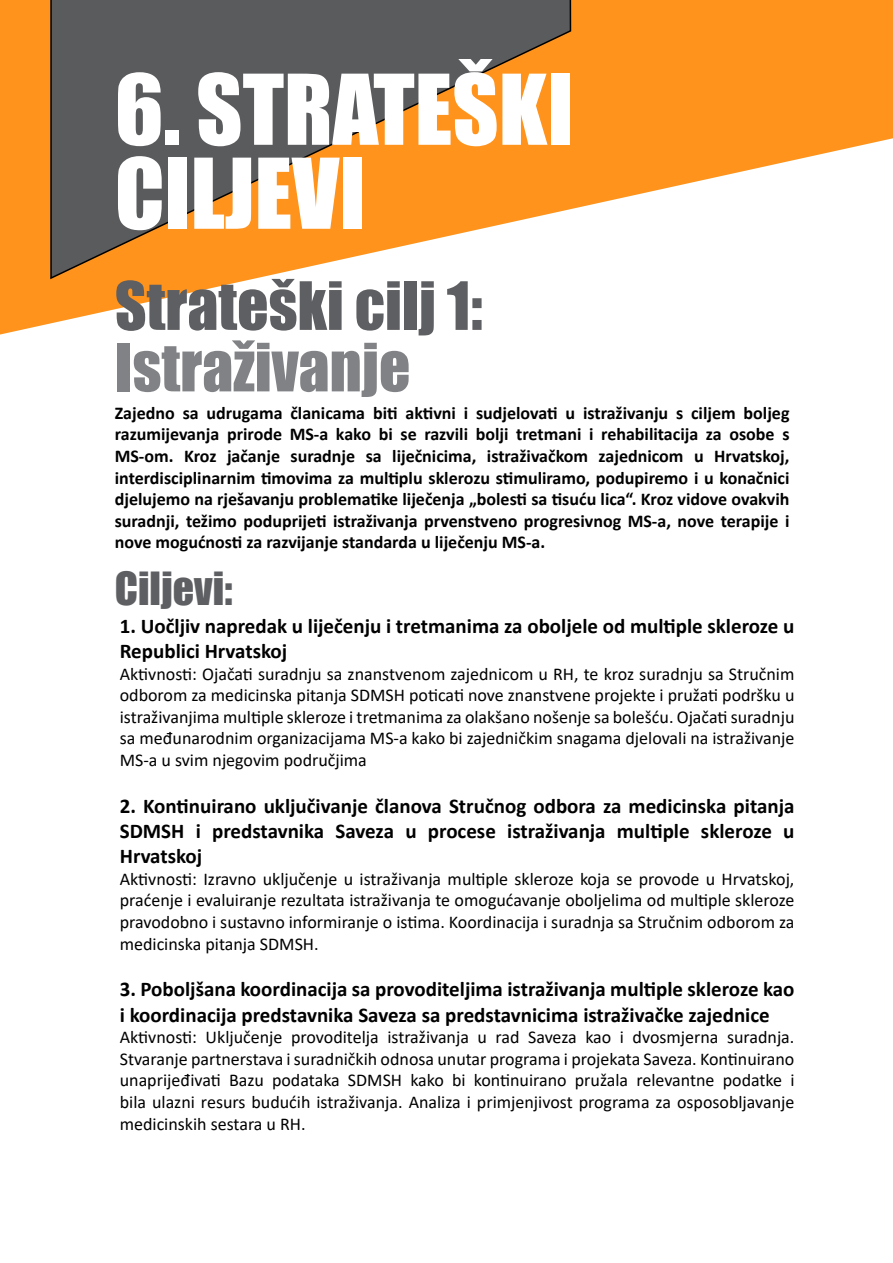
<style>
.page{position:relative;width:893px;height:1263px;background:#fff}
.page>*{position:absolute;margin:0;border:0;box-sizing:border-box;transform-origin:0 0}
.t1{font:90px/84px "Impact";color:#fff}
.t2{font:61.5px "Impact";color:#5e5f62}
.t3{font:61.5px "Impact";color:#818285}
.t4{font:42px "Impact";color:#5e5f62}
.t5{font:700 21px/25.2px "Calibri";color:#000}
.t6{font:18px/21.6px "Calibri";color:#000;text-align:justify}
.t7{font:700 18px/21.6px "Calibri";color:#000;text-align:justify}
</style>
<div class="page">
<svg style="left:0;top:0;width:893px;height:334px;fill:#ff931c"></svg>
<svg style="left:49px;top:0;width:523px;height:280px;background:#a37b50"></svg>
<h1 class="t1" style="left:115px;top:65px;width:460px">6. STRATEŠKI<br>CILJEVI</h1>
<h2 class="t2" style="left:115px;top:258px;width:369px">Strateški cilj 1:</h2>
<h2 class="t3" style="left:115px;top:320px;width:297px">Istraživanje</h2>
<p class="t7" style="left:115px;top:402px;width:676px">Zajedno sa udrugama članicama biti aktivni i sudjelovati u istraživanju s ciljem boljeg razumijevanja prirode MS-a kako bi se razvili bolji tretmani i rehabilitacija za osobe s MS-om. Kroz jačanje suradnje sa liječnicima, istraživačkom zajednicom u Hrvatskoj, interdisciplinarnim timovima za multiplu sklerozu stimuliramo, podupiremo i u konačnici djelujemo na rješavanju problematike liječenja „bolesti sa tisuću lica“. Kroz vidove ovakvih suradnji, težimo poduprijeti istraživanja prvenstveno progresivnog MS-a, nove terapije i nove mogućnosti za razvijanje standarda u liječenju MS-a.</p>
<h3 class="t4" style="left:115px;top:556px;width:119px">Ciljevi:</h3>
<p class="t5" style="left:120px;top:613px;width:676px">1. Uočljiv napredak u liječenju i tretmanima za oboljele od multiple skleroze u<br>Republici Hrvatskoj</p>
<p class="t6" style="left:120px;top:662px;width:676px">Aktivnosti: Ojačati suradnju sa znanstvenom zajednicom u RH, te kroz suradnju sa Stručnim odborom za medicinska pitanja SDMSH poticati nove znanstvene projekte i pružati podršku u istraživanjima multiple skleroze i tretmanima za olakšano nošenje sa bolešću. Ojačati suradnju sa međunarodnim organizacijama MS-a kako bi zajedničkim snagama djelovali na istraživanje MS-a u svim njegovim područjima</p>
<p class="t5" style="left:120px;top:793px;width:676px;text-align:justify">2. Kontinuirano uključivanje članova Stručnog odbora za medicinska pitanja SDMSH i predstavnika Saveza u procese istraživanja multiple skleroze u Hrvatskoj</p>
<p class="t6" style="left:120px;top:867px;width:676px">Aktivnosti: Izravno uključenje u istraživanja multiple skleroze koja se provode u Hrvatskoj, praćenje i evaluiranje rezultata istraživanja te omogućavanje oboljelima od multiple skleroze pravodobno i sustavno informiranje o istima. Koordinacija i suradnja sa Stručnim odborom za medicinska pitanja SDMSH.</p>
<p class="t5" style="left:120px;top:976px;width:676px">3. Poboljšana koordinacija sa provoditeljima istraživanja multiple skleroze kao i koordinacija predstavnika Saveza sa predstavnicima istraživačke zajednice</p>
<p class="t6" style="left:120px;top:1026px;width:676px">Aktivnosti: Uključenje provoditelja istraživanja u rad Saveza kao i dvosmjerna suradnja.<br>Stvaranje partnerstava i suradničkih odnosa unutar programa i projekata Saveza. Kontinuirano unaprijeđivati Bazu podataka SDMSH kako bi kontinuirano pružala relevantne podatke i bila ulazni resurs budućih istraživanja. Analiza i primjenjivost programa za osposobljavanje medicinskih sestara u RH.</p>
</div>
